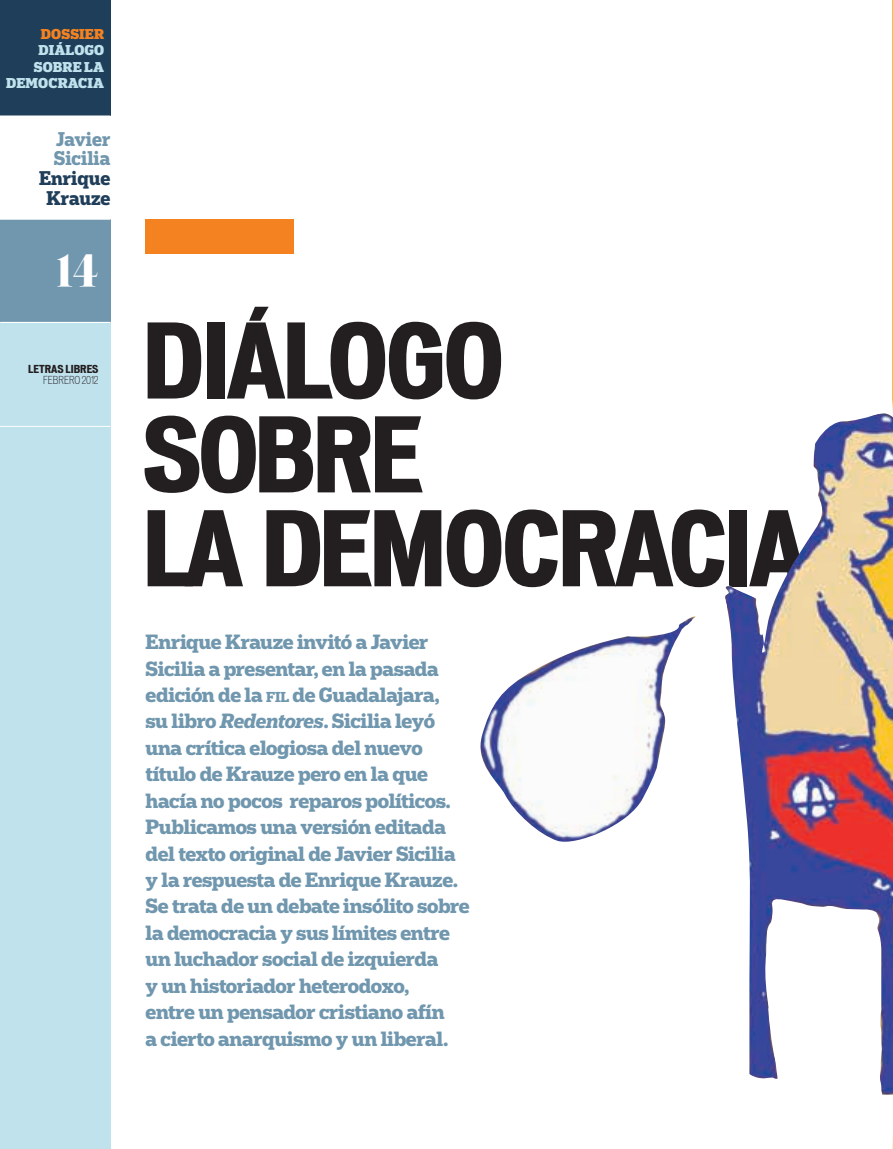
<style>
.page{position:relative;width:893px;height:1149px;background:#fff}
.page>*{position:absolute;margin:0;border:0;box-sizing:border-box;transform-origin:0 0}
.t1{font:700 expanded 98.7px/93.8px "Vonnes";letter-spacing:-.03em;color:#231f20}
.t2{font:39px "Eloquent JF";color:#fff}
.t3{font:700 19.5px/26.4px "Popular";letter-spacing:-.02em;color:#7097ae}
.t4{font:700 18.75px/19.5px "Popular";color:#7097ae;scale:.95 1}
.t5{font:700 18.75px/19.5px "Popular";color:#1f3e59;text-align:center;scale:.95 1}
.t6{font:900 13.5px/16.2px "Popular";letter-spacing:.01em;color:#c0e2ed;text-align:right}
.t7{font:900 13.5px "Popular";letter-spacing:.01em;color:#f58220}
.t8{font:700 expanded 10.5px "Vonnes";color:#231f20}
.t9{font:300 condensed 10.5px "Vonnes";color:#231f20}
.s1{font-size:13.65px}
.s2{font-style:italic}
</style>
<div class="page">
<div style="left:0;top:0;width:111px;height:116px;background:#1f3e59"></div>
<div style="left:0;top:219px;width:111px;height:104px;background:#7097ae"></div>
<div style="left:0;top:323px;width:111px;height:825px;background:#c0e2ed"></div>
<hr style="left:0;top:219px;width:111px;height:1px;background:#fff">
<hr style="left:0;top:322px;width:111px;height:1px;background:#fff">
<hr style="left:0;top:426px;width:111px;height:1px;background:#fff">
<div style="left:146px;top:219px;width:148px;height:35px;background:#f58220"></div>
<img style="left:731px;top:1px;width:162px;height:896px">
<img style="left:480px;top:616px;width:215px;height:226px">
<svg style="left:725px;top:577px;width:41px;height:58px"></svg>
<svg style="left:800px;top:456px;width:19px;height:48px"></svg>
<svg style="left:851px;top:385px;width:42px;height:32px"></svg>
<svg style="left:749px;top:897px;width:144px;height:252px"></svg>
<p class="t7" style="left:41px;top:25px;width:65px">DOSSIER</p>
<p class="t6" style="left:6px;top:42px;width:99px">DIÁLOGO<br>SOBRE LA<br>DEMOCRACIA</p>
<p class="t4" style="left:54px;top:129px;width:61px">Javier<br>Sicilia</p>
<p class="t5" style="left:39px;top:168px;width:77px">Enrique<br>Krauze</p>
<h2 class="t2" style="left:56px;top:244px;width:44px">14</h2>
<p class="t8" style="left:28px;top:362px;width:72px">LETRAS LIBRES</p>
<p class="t9" style="left:43px;top:373px;width:57px">FEBRERO 2012</p>
<h1 class="t1" style="left:143px;top:313px;width:667px">DIÁLOGO<br>SOBRE<br>LA DEMOCRACIA</h1>
<p class="t3" style="left:146px;top:628px;width:326px">Enrique Krauze invitó a Javier<br>Sicilia a presentar, en la pasada edición de la <span class="s1">FIL</span> de Guadalajara,<br>su libro <span class="s2">Redentores</span>. Sicilia leyó una crítica elogiosa del nuevo título de Krauze pero en la que hacía no pocos reparos políticos.<br>Publicamos una versión editada del texto original de Javier Sicilia y la respuesta de Enrique Krauze.<br>Se trata de un debate insólito sobre la democracia y sus límites entre un luchador social de izquierda<br>y un historiador heterodoxo,<br>entre un pensador cristiano afín<br>a cierto anarquismo y un liberal.</p>
</div>
